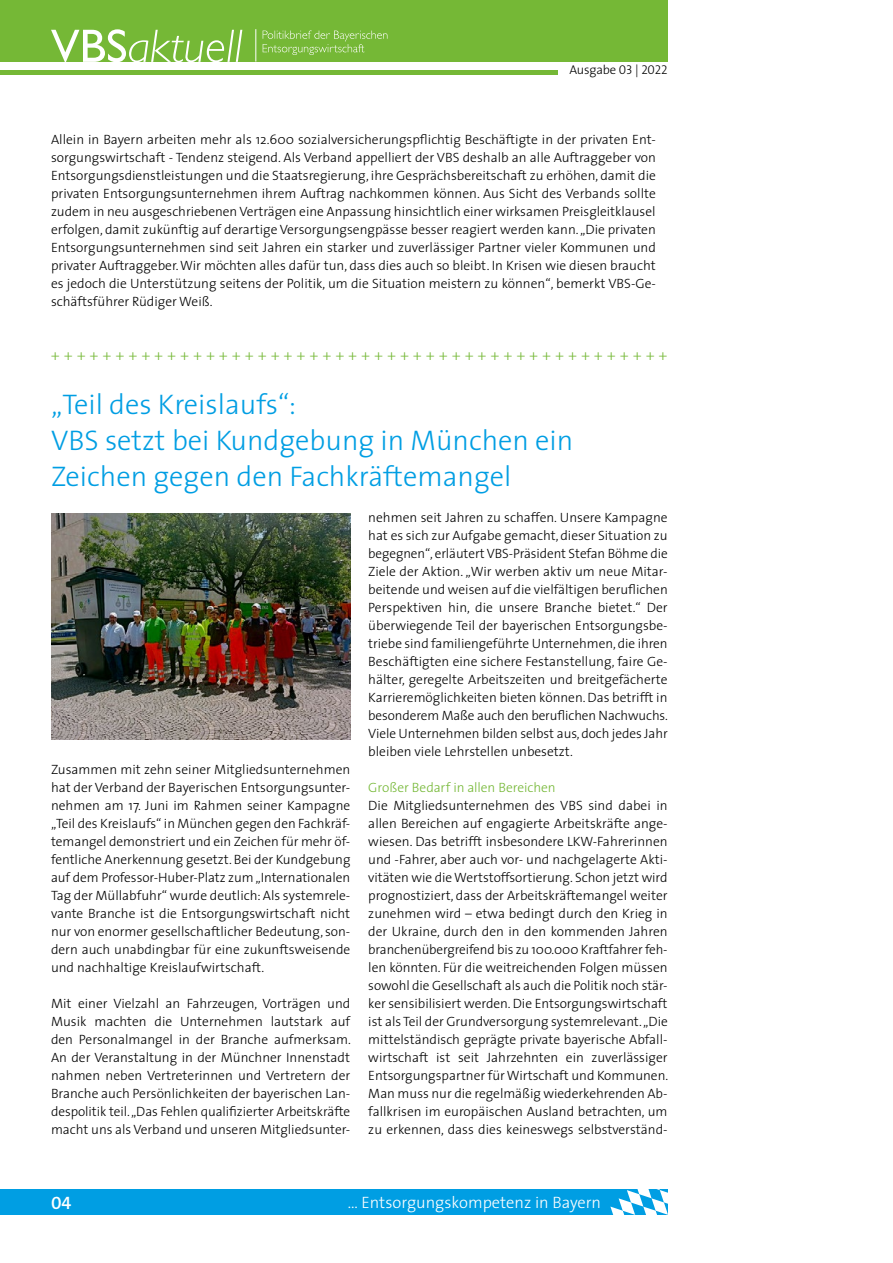
<style>
.page{position:relative;width:893px;height:1263px;background:#fff}
.page>*{position:absolute;margin:0;border:0;box-sizing:border-box;transform-origin:0 0}
.t1{font:300 28.5px/36px "The Sans";color:#009ee3}
.t2{font:18px "The Sans Semi Bold Caps";color:#fff}
.t3{font:300 16.5px "The Sans";color:#fff}
.t4{font:300 15px "The Sans";color:#75b836}
.t5{font:300 13.5px/18px "The Sans";color:#000;text-align:justify}
.t6{font:300 13.5px "The Sans";letter-spacing:-.005em;color:#75b836}
.t7{font:300 12.75px "The Sans";letter-spacing:-.01em;color:#000}
.s1{font-family:"The Sans Light Caps";font-weight:400}
</style>
<div class="page">
<div style="left:0;top:1189px;width:668px;height:26px;background:#009ee3"></div>
<svg style="left:610px;top:1189px;width:58px;height:26px"></svg>
<img style="left:51px;top:513px;width:299px;height:226px">
<div style="left:0;top:0;width:668px;height:62px;background:#75b836"></div>
<hr style="left:0;top:70px;width:557px;height:4px;background:#75b836">
<svg style="left:51px;top:29px;width:191px;height:33px"></svg>
<svg style="left:263px;top:30px;width:124px;height:25px"></svg>
<hr style="left:255px;top:29px;width:1px;height:33px;background:#fff">
<p class="t7" style="left:569px;top:59px;width:100px">Ausgabe <span class="s1">03 | 2022</span></p>
<p class="t5" style="left:51px;top:130px;width:606px">Allein in Bayern arbeiten mehr als 12.600 sozialversicherungspflichtig Beschäftigte in der privaten Ent&shy;sorgungswirtschaft - Tendenz steigend. Als Verband appelliert der VBS deshalb an alle Auftraggeber von Entsorgungsdienstleistungen und die Staatsregierung, ihre Gesprächsbereitschaft zu erhöhen, damit die privaten Entsorgungsunternehmen ihrem Auftrag nachkommen können. Aus Sicht des Verbands sollte zudem in neu ausgeschriebenen Verträgen eine Anpassung hinsichtlich einer wirksamen Preisgleitklausel erfolgen, damit zukünftig auf derartige Versorgungsengpässe besser reagiert werden kann. „Die privaten Entsorgungsunternehmen sind seit Jahren ein starker und zuverlässiger Partner vieler Kommunen und privater Auftraggeber. Wir möchten alles dafür tun, dass dies auch so bleibt. In Krisen wie diesen braucht es jedoch die Unterstützung seitens der Politik, um die Situation meistern zu können“, bemerkt VBS-Ge&shy;schäftsführer Rüdiger Weiß.</p>
<p class="t4" style="left:51px;top:343px;width:618px">++++++++++++++++++++++++++++++++++++++++++++++++</p>
<h1 class="t1" style="left:51px;top:385px;width:524px">„Teil des Kreislaufs“:<br>VBS setzt bei Kundgebung in München ein<br>Zeichen gegen den Fachkräftemangel</h1>
<p class="t5" style="left:51px;top:760px;width:301px">Zusammen mit zehn seiner Mitgliedsunternehmen hat der Verband der Bayerischen Entsorgungsunter&shy;nehmen am 17. Juni im Rahmen seiner Kampagne „Teil des Kreislaufs“ in München gegen den Fachkräf&shy;temangel demonstriert und ein Zeichen für mehr öf&shy;fentliche Anerkennung gesetzt. Bei der Kundgebung auf dem Professor-Huber-Platz zum „Internationalen Tag der Müllabfuhr“ wurde deutlich: Als systemrele&shy;vante Branche ist die Entsorgungswirtschaft nicht nur von enormer gesellschaftlicher Bedeutung, son&shy;dern auch unabdingbar für eine zukunftsweisende und nachhaltige Kreislaufwirtschaft.</p>
<p class="t5" style="left:51px;top:994px;width:301px">Mit einer Vielzahl an Fahrzeugen, Vorträgen und Musik machten die Unternehmen lautstark auf den Personalmangel in der Branche aufmerksam.<br>An der Veranstaltung in der Münchner Innenstadt nahmen neben Vertreterinnen und Vertretern der Branche auch Persönlichkeiten der bayerischen Lan&shy;despolitik teil. „Das Fehlen qualifizierter Arbeitskräfte macht uns als Verband und unseren Mitgliedsunter-</p>
<p class="t5" style="left:368px;top:508px;width:301px">nehmen seit Jahren zu schaffen. Unsere Kampagne hat es sich zur Aufgabe gemacht, dieser Situation zu begegnen“, erläutert VBS-Präsident Stefan Böhme die Ziele der Aktion. „Wir werben aktiv um neue Mitar&shy;beitende und weisen auf die vielfältigen beruflichen Perspektiven hin, die unsere Branche bietet.“ Der überwiegende Teil der bayerischen Entsorgungsbe&shy;triebe sind familiengeführte Unternehmen, die ihren Beschäftigten eine sichere Festanstellung, faire Ge&shy;hälter, geregelte Arbeitszeiten und breitgefächerte Karrieremöglichkeiten bieten können. Das betrifft in besonderem Maße auch den beruflichen Nachwuchs.<br>Viele Unternehmen bilden selbst aus, doch jedes Jahr bleiben viele Lehrstellen unbesetzt.</p>
<p class="t6" style="left:368px;top:776px;width:189px">Großer Bedarf in allen Bereichen</p>
<p class="t5" style="left:368px;top:796px;width:301px">Die Mitgliedsunternehmen des VBS sind dabei in allen Bereichen auf engagierte Arbeitskräfte ange&shy;wiesen. Das betrifft insbesondere LKW-Fahrerinnen und -Fahrer, aber auch vor- und nachgelagerte Akti&shy;vitäten wie die Wertstoffsortierung. Schon jetzt wird prognostiziert, dass der Arbeitskräftemangel weiter zunehmen wird – etwa bedingt durch den Krieg in der Ukraine, durch den in den kommenden Jahren branchenübergreifend bis zu 100.000 Kraftfahrer feh&shy;len könnten. Für die weitreichenden Folgen müssen sowohl die Gesellschaft als auch die Politik noch stär&shy;ker sensibilisiert werden. Die Entsorgungswirtschaft ist als Teil der Grundversorgung systemrelevant. „Die mittelständisch geprägte private bayerische Abfall&shy;wirtschaft ist seit Jahrzehnten ein zuverlässiger Entsorgungspartner für Wirtschaft und Kommunen.<br>Man muss nur die regelmäßig wiederkehrenden Ab&shy;fallkrisen im europäischen Ausland betrachten, um zu erkennen, dass dies keineswegs selbstverständ-</p>
<h2 class="t2" style="left:51px;top:1188px;width:22px">04</h2>
<p class="t3" style="left:348px;top:1189px;width:255px">… Entsorgungskompetenz in Bayern</p>
</div>
